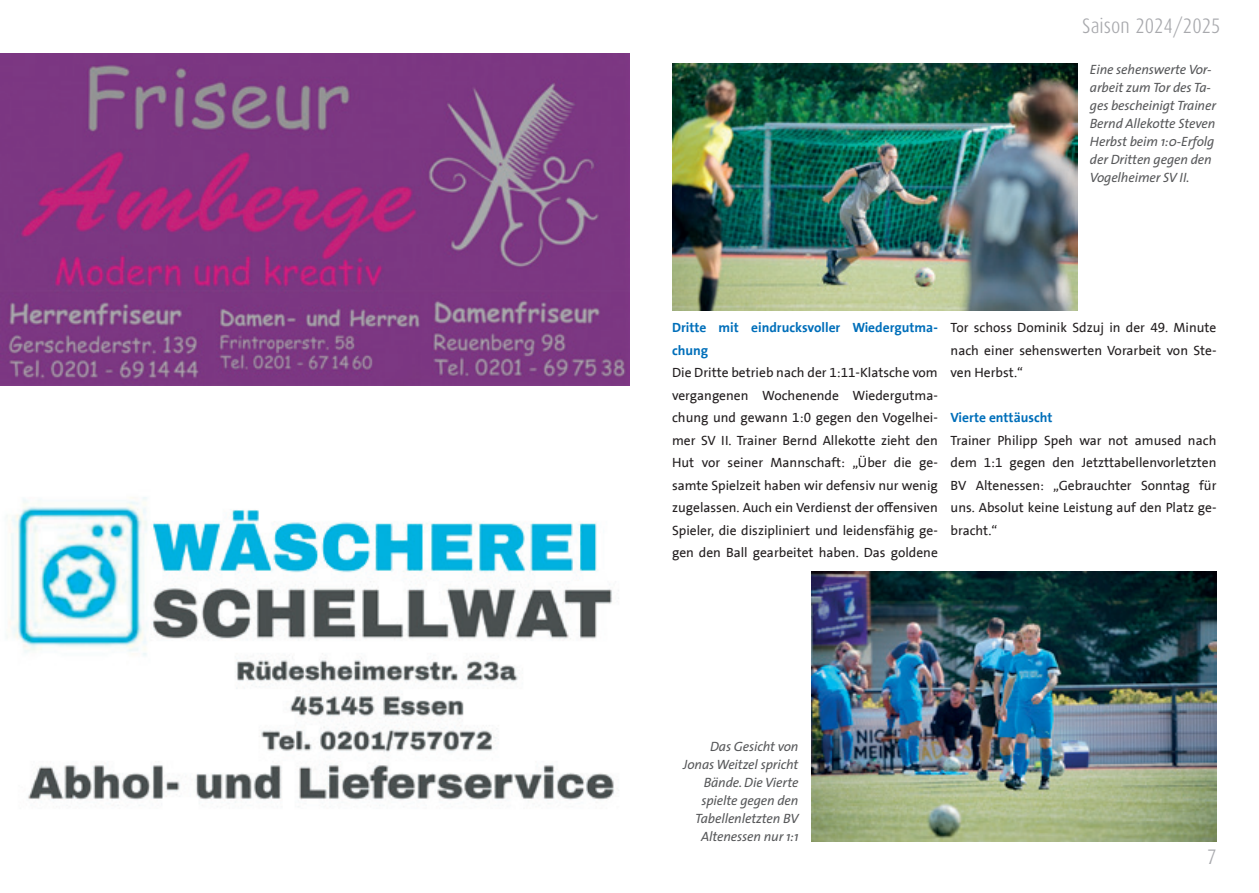
<style>
.page{position:relative;width:1259px;height:893px;background:#fff}
.page>*{position:absolute;margin:0;border:0;box-sizing:border-box;transform-origin:0 0}
.t1{font:300 21px "Dax Condensed";color:#a8a9ad}
.t2{font:13.5px/22.5px "The Sans Office";color:#231f20;text-align:justify}
.t3{font:italic 13.5px/18px "The Sans";letter-spacing:-.01em;color:#57585a;text-align:right}
.t4{font:700 13.5px/22.5px "The Sans Office";color:#006fba}
</style>
<div class="page">
<img style="left:9px;top:497px;width:606px;height:310px">
<img style="left:0;top:53px;width:629px;height:332px">
<img style="left:672px;top:64px;width:405px;height:246px">
<img style="left:811px;top:572px;width:405px;height:270px">
<h1 class="t1" style="left:1082px;top:14px;width:140px">Saison 2024/2025</h1>
<p class="t3" style="left:1090px;top:60px;width:128px;text-align:left">Eine sehenswerte Vor&shy;arbeit zum Tor des Ta&shy;ges bescheinigt Trainer<br>Bernd Allekotte Steven<br>Herbst beim 1:0-Erfolg der Dritten gegen den<br>Vogelheimer SV II.</p>
<p class="t4" style="left:672px;top:317px;width:267px">Dritte mit eindrucksvoller Wiedergutma&shy;chung</p>
<p class="t2" style="left:672px;top:362px;width:267px">Die Dritte betrieb nach der 1:11-Klatsche vom vergangenen Wochenende Wiedergutma&shy;chung und gewann 1:0 gegen den Vogelhei&shy;mer SV II. Trainer Bernd Allekotte zieht den Hut vor seiner Mannschaft: „Über die ge&shy;samte Spielzeit haben wir defensiv nur wenig zugelassen. Auch ein Verdienst der offensiven Spieler, die diszipliniert und leidensfähig ge&shy;gen den Ball gearbeitet haben. Das goldene</p>
<p class="t2" style="left:950px;top:317px;width:267px">Tor schoss Dominik Sdzuj in der 49. Minute nach einer sehenswerten Vorarbeit von Ste&shy;ven Herbst.“</p>
<p class="t4" style="left:950px;top:407px;width:103px">Vierte enttäuscht</p>
<p class="t2" style="left:950px;top:429px;width:267px">Trainer Philipp Speh war not amused nach dem 1:1 gegen den Jetzttabellenvorletzten BV Altenessen: „Gebrauchter Sonntag für uns. Absolut keine Leistung auf den Platz ge&shy;bracht.“</p>
<p class="t3" style="left:683px;top:737px;width:117px">Das Gesicht von<br>Jonas Weitzel spricht<br>Bände. Die Vierte spielte gegen den<br>Tabellenletzten BV<br>Altenessen nur 1:1</p>
<h1 class="t1" style="left:1207px;top:845px;width:11px">7</h1>
</div>
